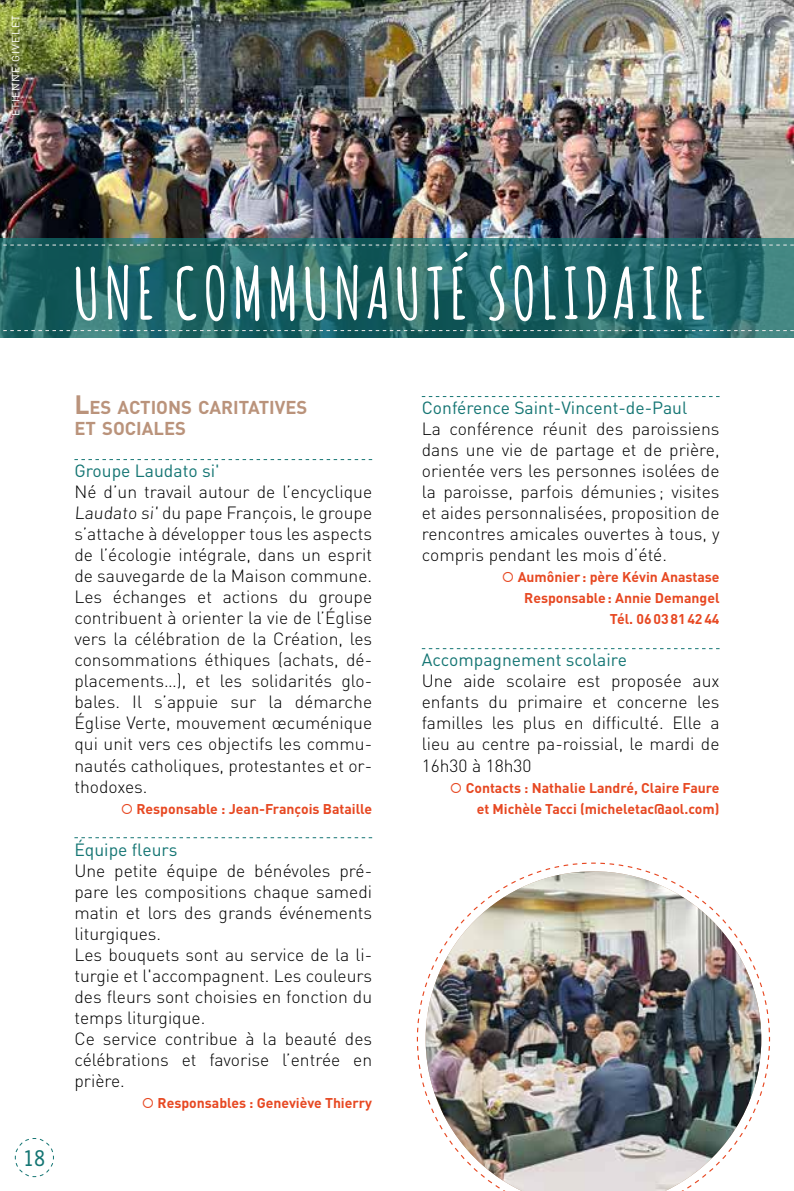
<style>
.page{position:relative;width:794px;height:1191px;background:#fff}
.page>*{position:absolute;margin:0;border:0;box-sizing:border-box;transform-origin:0 0}
.t1{font:700 70px "Amatic";letter-spacing:.1em;color:#fff}
.t2{font:condensed 21.88px "Trade Gothic Next LT Pro";color:#147573}
.t3{font:700 18.38px/21px "DIN Pro";color:#ba937b}
.t4{font:300 17.5px/21px "DIN Pro";color:#000;text-align:justify}
.t5{font:17.5px "DIN Pro";color:#147573}
.t6{font:700 14px/21px "DIN Pro";color:#e74822;text-align:right}
.t7{font:10.5px "DIN Pro";letter-spacing:.11em;color:#fff}
.s1{font-size:26.25px}
</style>
<div class="page">
<svg style="left:14px;top:1138px;width:40px;height:39px"></svg>
<svg style="left:74px;top:459px;width:298px;height:1px"></svg>
<svg style="left:74px;top:837px;width:298px;height:1px"></svg>
<img style="left:0;top:0;width:793px;height:238px">
<svg style="left:0;top:238px;width:794px;height:99px;background:#246869"></svg>
<svg style="left:0;top:245px;width:794px;height:1px"></svg>
<svg style="left:0;top:330px;width:794px;height:1px"></svg>
<svg style="left:422px;top:396px;width:297px;height:1px"></svg>
<svg style="left:422px;top:648px;width:297px;height:1px"></svg>
<img style="left:425px;top:871px;width:336px;height:320px">
<p class="t7" style="left:8px;top:116px;width:103px;rotate:-90deg">ÉTIENNE GIVELET</p>
<p class="t2" style="left:23px;top:1143px;width:23px">18</p>
<h1 class="t1" style="left:74px;top:243px;width:632px">UNE COMMUNAUTÉ SOLIDAIRE</h1>
<p class="t3" style="left:74px;top:396px;width:234px"><span class="s1">L</span> ES ACTIONS CARITATIVES<br>ET SOCIALES</p>
<p class="t5" style="left:74px;top:459px;width:147px">Groupe Laudato si'</p>
<p class="t4" style="left:74px;top:481px;width:299px">Né d’un travail autour de l’encyclique Laudato si' du pape François, le groupe s’attache à développer tous les aspects de l’écologie intégrale, dans un esprit de sauvegarde de la Maison commune.<br>Les échanges et actions du groupe contribuent à orienter la vie de l’Église vers la célébration de la Création, les consommations éthiques (achats, dé&shy;placements…), et les solidarités glo&shy;bales. Il s’appuie sur la démarche Église Verte, mouvement œcuménique qui unit vers ces objectifs les commu&shy;nautés catholiques, protestantes et or&shy;thodoxes.</p>
<p class="t6" style="left:121px;top:797px;width:253px">○ Responsable : Jean-François Bataille</p>
<p class="t5" style="left:74px;top:837px;width:104px">Équipe fleurs</p>
<p class="t4" style="left:74px;top:859px;width:299px;text-align:left">Une petite équipe de bénévoles pré&shy;pare les compositions chaque samedi matin et lors des grands événements liturgiques.<br>Les bouquets sont au service de la li&shy;turgie et l'accompagnent. Les couleurs des fleurs sont choisies en fonction du temps liturgique.<br>Ce service contribue à la beauté des célébrations et favorise l’entrée en prière.</p>
<p class="t6" style="left:142px;top:1091px;width:232px">○ Responsables : Geneviève Thierry</p>
<p class="t5" style="left:422px;top:396px;width:267px">Conférence Saint-Vincent-de-Paul</p>
<p class="t4" style="left:422px;top:418px;width:299px">La conférence réunit des paroissiens dans une vie de partage et de prière, orientée vers les personnes isolées de la paroisse, parfois démunies ; visites et aides personnalisées, proposition de rencontres amicales ouvertes à tous, y compris pendant les mois d’été.</p>
<p class="t6" style="left:502px;top:566px;width:219px">○ Aumônier : père Kévin Anastase<br>Responsable: Annie Demangel<br>Tél. 0603814244</p>
<p class="t5" style="left:422px;top:648px;width:207px">Accompagnement scolaire</p>
<p class="t4" style="left:422px;top:670px;width:299px">Une aide scolaire est proposée aux enfants du primaire et concerne les familles les plus en difficulté. Elle a lieu au centre pa-roissial, le mardi de 16h30 à 18h30</p>
<p class="t6" style="left:450px;top:776px;width:271px">○ Contacts : Nathalie Landré, Claire Faure et Michèle Tacci (micheletac@aol.com)</p>
</div>
